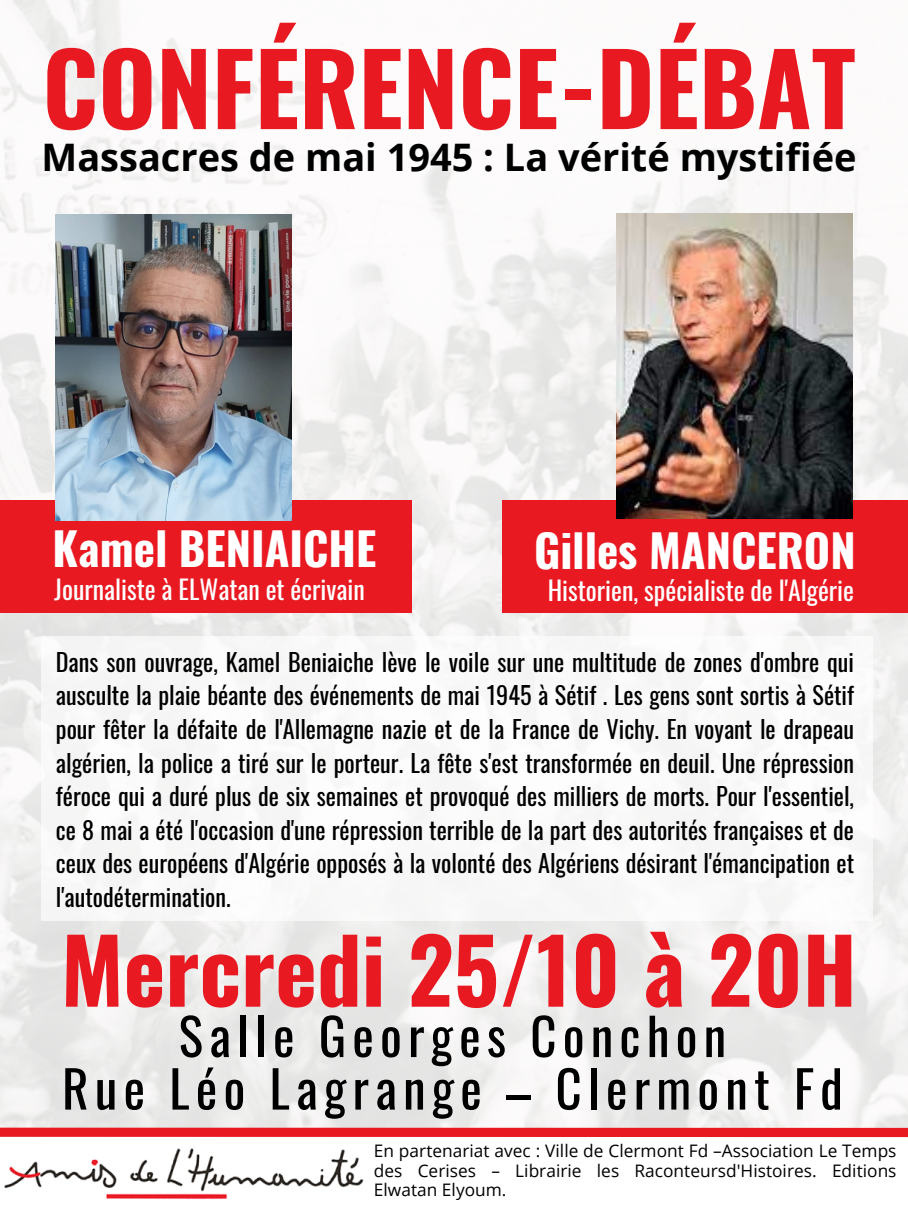
<style>
.page{position:relative;width:908px;height:1210px;background:#fff}
.page>*{position:absolute;margin:0;border:0;box-sizing:border-box;transform-origin:0 0}
.t1{font:700 98.94px "Oswald";color:#e91922}
.t2{font:700 88.86px "Oswald";color:#e91922}
.t3{font:51.06px "Oswald";letter-spacing:.12em;color:#000}
.t4{font:700 45.15px "Oswald";color:#fff}
.t5{font:700 37.9px "Open Sans";color:#000}
.t6{font:25.9px "Oswald";color:#fff}
.t7{font:24.15px/33.6px "Oswald";color:#000;text-align:justify}
.t8{font:17.25px/19.7px "Open Sans";color:#000;text-align:justify}
</style>
<div class="page">
<img style="left:0;top:0;width:907px;height:1123px">
<img style="left:4px;top:1148px;width:360px;height:51px">
<div style="left:0;top:500px;width:412px;height:112px;background:#e91922"></div>
<div style="left:502px;top:500px;width:405px;height:112px;background:#e91922"></div>
<img style="left:616px;top:213px;width:236px;height:306px">
<svg style="left:0;top:1123px;width:907px;height:15px"></svg>
<div style="left:42px;top:636px;width:830px;height:285px;background:#f9f8f8"></div>
<img style="left:56px;top:214px;width:235px;height:306px">
<p class="t1" style="left:42px;top:11px;width:814px">CONFÉRENCE-DÉBAT</p>
<p class="t5" style="left:42px;top:130px;width:816px">Massacres de mai 1945 : La vérité mystifiée</p>
<p class="t4" style="left:53px;top:513px;width:325px">Kamel BENIAICHE</p>
<p class="t6" style="left:54px;top:569px;width:312px">Journaliste à ELWatan et écrivain</p>
<p class="t4" style="left:534px;top:515px;width:323px">Gilles MANCERON</p>
<p class="t6" style="left:547px;top:570px;width:308px">Historien, spécialiste de l'Algérie</p>
<p class="t7" style="left:56px;top:644px;width:799px">Dans son ouvrage, Kamel Beniaiche lève le voile sur une multitude de zones d'ombre qui ausculte la plaie béante des événements de mai 1945 à Sétif . Les gens sont sortis à Sétif pour fêter la défaite de l'Allemagne nazie et de la France de Vichy. En voyant le drapeau algérien, la police a tiré sur le porteur. La fête s'est transformée en deuil. Une répression féroce qui a duré plus de six semaines et provoqué des milliers de morts. Pour l'essentiel, ce 8 mai a été l'occasion d'une répression terrible de la part des autorités françaises et de ceux des européens d'Algérie opposés à la volonté des Algériens désirant l'émancipation et l'autodétermination.</p>
<p class="t2" style="left:61px;top:900px;width:797px">Mercredi 25/10 à 20H</p>
<p class="t3" style="left:179px;top:996px;width:548px">Salle Georges Conchon</p>
<p class="t3" style="left:62px;top:1048px;width:782px">Rue Léo Lagrange – Clermont Fd</p>
<p class="t8" style="left:374px;top:1140px;width:524px">En partenariat avec : Ville de Clermont Fd –Association Le Temps des Cerises – Librairie les Raconteursd'Histoires. Editions Elwatan Elyoum.</p>
</div>
